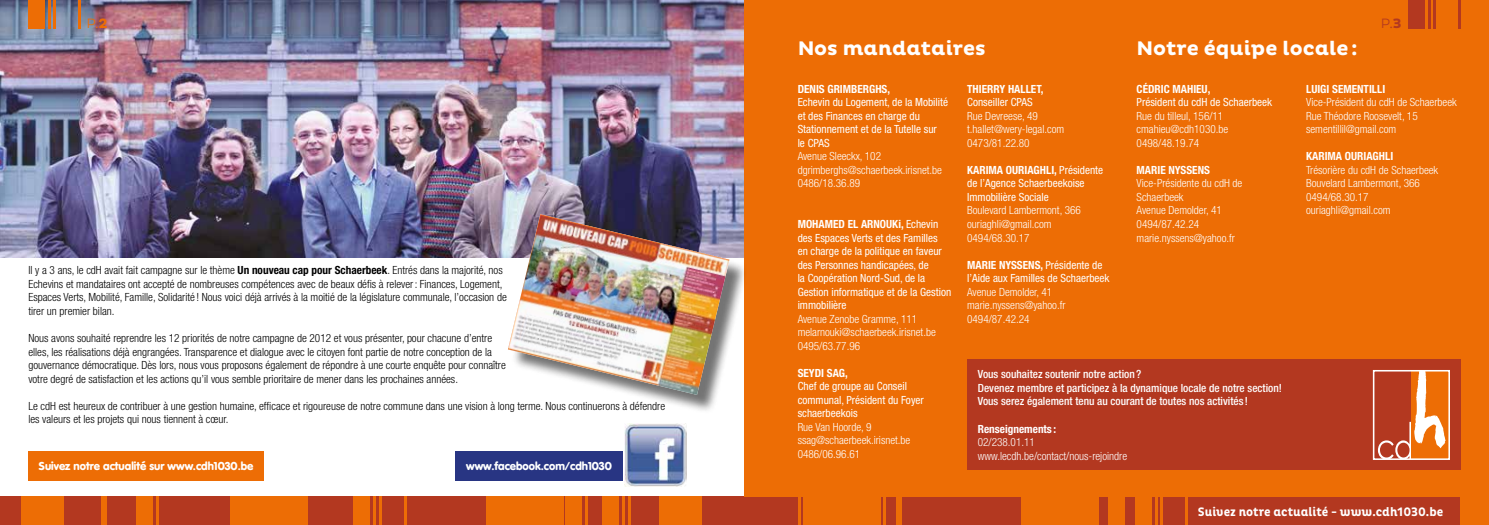
<style>
.page{position:relative;width:1489px;height:525px;background:#fff}
.page>*{position:absolute;margin:0;border:0;box-sizing:border-box;transform-origin:0 0}
.t1{font:700 20px "Pluto";color:#fff}
.t2{font:300 13.75px "Pluto";color:#ed6d05}
.t3{font:300 13.75px "Pluto";color:#b33820}
.t4{font:700 12.5px "Pluto Cond";color:#fff}
.t5{font:300 condensed 11.25px/13.5px "Helvetica Neue LT Std";color:#000}
.t6{font:300 condensed 11.25px/13.5px "Helvetica Neue LT Std";color:#fff}
.t7{font:condensed 11.25px/13.5px "Helvetica Neue LT Std";color:#fff}
.t8{font:500 condensed 11.25px/13.5px "Helvetica Neue LT Std";color:#fff}
.t9{font:700 condensed 11.25px "Helvetica Neue LT Std";color:#fff}
.t10{font:900 11.25px "VAG Rounded Std";color:#fff}
.s1{font-weight:700}
</style>
<div class="page">
<div style="left:0;top:496px;width:1488px;height:28px;background:#b33820"></div>
<div style="left:21px;top:496px;width:42px;height:28px;background:#ed6d05"></div>
<div style="left:659px;top:496px;width:43px;height:28px;background:#ed6d05"></div>
<div style="left:101px;top:496px;width:6px;height:28px;background:#ed6d05"></div>
<div style="left:136px;top:496px;width:16px;height:28px;background:#ed6d05"></div>
<div style="left:566px;top:496px;width:16px;height:28px;background:#ed6d05"></div>
<hr style="left:156px;top:496px;width:2px;height:28px;background:#ed6d05">
<hr style="left:585px;top:496px;width:2px;height:28px;background:#ed6d05">
<div style="left:230px;top:496px;width:78px;height:28px;background:#ed6d05"></div>
<div style="left:803px;top:496px;width:77px;height:28px;background:#ed6d05"></div>
<div style="left:1460px;top:496px;width:28px;height:28px;background:#ed6d05"></div>
<div style="left:486px;top:496px;width:77px;height:28px;background:#ed6d05"></div>
<div style="left:1020px;top:496px;width:78px;height:28px;background:#ed6d05"></div>
<div style="left:602px;top:496px;width:17px;height:28px;background:#ed6d05"></div>
<div style="left:1108px;top:496px;width:16px;height:28px;background:#ed6d05"></div>
<hr style="left:622px;top:496px;width:2px;height:28px;background:#ed6d05">
<hr style="left:628px;top:496px;width:2px;height:28px;background:#ed6d05">
<hr style="left:883px;top:496px;width:2px;height:28px;background:#ed6d05">
<div style="left:896px;top:496px;width:5px;height:28px;background:#ed6d05"></div>
<hr style="left:798px;top:496px;width:2px;height:28px;background:#ed6d05">
<div style="left:354px;top:496px;width:16px;height:28px;background:#ed6d05"></div>
<hr style="left:373px;top:496px;width:3px;height:28px;background:#ed6d05">
<hr style="left:379px;top:496px;width:2px;height:28px;background:#ed6d05">
<hr style="left:404px;top:496px;width:2px;height:28px;background:#ed6d05">
<div style="left:1135px;top:496px;width:16px;height:28px;background:#ed6d05"></div>
<hr style="left:1154px;top:496px;width:3px;height:28px;background:#ed6d05">
<hr style="left:1160px;top:496px;width:2px;height:28px;background:#ed6d05">
<hr style="left:1185px;top:496px;width:2px;height:28px;background:#ed6d05">
<img style="left:0;top:0;width:744px;height:257px">
<div style="left:28px;top:0;width:17px;height:28px;background:#ed6d05"></div>
<hr style="left:48px;top:0;width:2px;height:28px;background:#ed6d05">
<hr style="left:54px;top:0;width:2px;height:28px;background:#ed6d05">
<hr style="left:79px;top:0;width:2px;height:28px;background:#ed6d05">
<div style="left:744px;top:0;width:744px;height:496px;background:#ed6d05"></div>
<div style="left:28px;top:450px;width:236px;height:30px;background:#ed6d05"></div>
<div style="left:455px;top:450px;width:167px;height:30px;background:#283583"></div>
<img style="left:624px;top:423px;width:63px;height:63px">
<div style="left:1407px;top:0;width:17px;height:28px;background:#b33820"></div>
<hr style="left:1427px;top:0;width:2px;height:28px;background:#b33820">
<hr style="left:1433px;top:0;width:2px;height:28px;background:#b33820">
<hr style="left:1458px;top:0;width:2px;height:28px;background:#b33820">
<div style="left:967px;top:359px;width:493px;height:111px;background:#b33820"></div>
<div style="left:1411px;top:370px;width:37px;height:89px;background:#ed6d05"></div>
<svg style="left:1378px;top:373px;width:67px;height:83px"></svg>
<div style="left:1372px;top:370px;width:77px;height:89px;border:2px solid #fff"></div>
<div style="left:510px;top:217px;width:238px;height:196px;background:#000;opacity:.55"></div>
<img style="left:508px;top:214px;width:221px;height:180px">
<p class="t2" style="left:86px;top:16px;width:23px">P.<span class="s1">2</span></p>
<p class="t5" style="left:28px;top:263px;width:480px">Il y a 3 ans, le cdH avait fait campagne sur le thème <span class="s1">Un nouveau cap pour Schaerbeek</span>. Entrés dans la majorité, nos Echevins et mandataires ont accepté de nombreuses compétences avec de beaux défis à relever: Finances, Logement, Espaces Verts, Mobilité, Famille, Solidarité ! Nous voici déjà arrivés à la moitié de la législature communale, l’occasion de tirer un premier bilan.</p>
<p class="t5" style="left:28px;top:331px;width:479px">Nous avons souhaité reprendre les 12 priorités de notre campagne de 2012 et vous présenter, pour chacune d’entre elles, les réalisations déjà engrangées. Transparence et dialogue avec le citoyen font partie de notre conception de la gouvernance démocratique. Dès lors, nous vous proposons également de répondre à une courte enquête pour connaître votre degré de satisfaction et les actions qu’il vous semble prioritaire de mener dans les prochaines années.</p>
<p class="t5" style="left:28px;top:398px;width:638px">Le cdH est heureux de contribuer à une gestion humaine, efficace et rigoureuse de notre commune dans une vision à long terme. Nous continuerons à défendre les valeurs et les projets qui nous tiennent à cœur.</p>
<p class="t10" style="left:39px;top:459px;width:216px">Suivez notre actualité sur www.cdh1030.be</p>
<p class="t10" style="left:466px;top:459px;width:147px">www.facebook.com/cdh1030</p>
<h1 class="t1" style="left:797px;top:37px;width:189px">Nos mandataires</h1>
<h1 class="t1" style="left:1136px;top:37px;width:222px">Notre équipe locale:</h1>
<p class="t3" style="left:1380px;top:16px;width:22px">P.<span class="s1">3</span></p>
<p class="t9" style="left:797px;top:82px;width:94px">DENIS GRIMBERGHS,</p>
<p class="t7" style="left:797px;top:95px;width:152px">Echevin du Logement, de la Mobilité et des Finances en charge du<br>Stationnement et de la Tutelle sur<br>le CPAS</p>
<p class="t6" style="left:797px;top:149px;width:146px">Avenue Sleeckx, 102 dgrimberghs@schaerbeek.irisnet.be<br>0486/18.36.89</p>
<p class="t7" style="left:797px;top:217px;width:155px"><span class="s1">MOHAMED EL ARNOUKi,</span> Echevin des Espaces Verts et des Familles<br>en charge de la politique en faveur des Personnes handicapées, de<br>la Coopération Nord-Sud, de la<br>Gestion informatique et de la Gestion immobilière</p>
<p class="t6" style="left:797px;top:311px;width:140px">Avenue Zenobe Gramme, 111 melarnouki@schaerbeek.irisnet.be<br>0495/63.77.96</p>
<p class="t9" style="left:797px;top:365px;width:52px">SEYDI SAG,</p>
<p class="t7" style="left:797px;top:379px;width:128px">Chef de groupe au Conseil communal, Président du Foyer schaerbeekois</p>
<p class="t6" style="left:797px;top:419px;width:114px">Rue Van Hoorde, 9 ssag@schaerbeek.irisnet.be<br>0486/06.96.61</p>
<p class="t9" style="left:967px;top:82px;width:78px">THIERRY HALLET,</p>
<p class="t7" style="left:967px;top:95px;width:67px">Conseiller CPAS</p>
<p class="t6" style="left:967px;top:109px;width:99px">Rue Devreese, 49 t.hallet@wery-legal.com<br>0473/81.22.80</p>
<p class="t7" style="left:967px;top:163px;width:137px"><span class="s1">KARIMA OURIAGHLI,</span> Présidente de l’Agence Schaerbeekoise<br>Immobilière Sociale</p>
<p class="t6" style="left:967px;top:203px;width:115px">Boulevard Lambermont, 366 ouriaghli@gmail.com<br>0494/68.30.17</p>
<p class="t7" style="left:967px;top:257px;width:144px"><span class="s1">MARIE NYSSENS,</span> Présidente de l’Aide aux Familles de Schaerbeek</p>
<p class="t6" style="left:967px;top:284px;width:100px">Avenue Demolder, 41 marie.nyssens@yahoo.fr<br>0494/87.42.24</p>
<p class="t9" style="left:1136px;top:82px;width:75px">CÉDRIC MAHIEU,</p>
<p class="t7" style="left:1136px;top:95px;width:137px">Président du cdH de Schaerbeek</p>
<p class="t6" style="left:1136px;top:109px;width:93px">Rue du tilleul, 156/11 cmahieu@cdh1030.be<br>0498/48.19.74</p>
<p class="t9" style="left:1136px;top:163px;width:75px">MARIE NYSSENS</p>
<p class="t6" style="left:1136px;top:176px;width:107px">Vice-Présidente du cdH de<br>Schaerbeek<br>Avenue Demolder, 41<br>0494/87.42.24 marie.nyssens@yahoo.fr</p>
<p class="t8" style="left:977px;top:367px;width:305px">Vous souhaitez soutenir notre action ?<br>Devenez membre et participez à la dynamique locale de notre section!<br>Vous serez également tenu au courant de toutes nos activités !</p>
<p class="t9" style="left:977px;top:421px;width:80px">Renseignements :</p>
<p class="t6" style="left:977px;top:435px;width:151px">02/238.01.11 www.lecdh.be/contact/nous-rejoindre</p>
<p class="t9" style="left:1305px;top:82px;width:81px">LUIGI SEMENTILLI</p>
<p class="t6" style="left:1305px;top:95px;width:152px">Vice-Président du cdH de Schaerbeek<br>Rue Théodore Roosevelt, 15 sementillil@gmail.com</p>
<p class="t9" style="left:1305px;top:149px;width:89px">KARIMA OURIAGHLI</p>
<p class="t6" style="left:1305px;top:163px;width:133px">Trésorière du cdH de Schaerbeek<br>Bouvelard Lambermont, 366<br>0494/68.30.17 ouriaghli@gmail.com</p>
<p class="t4" style="left:1197px;top:504px;width:247px">Suivez notre actualité - www.cdh1030.be</p>
</div>
